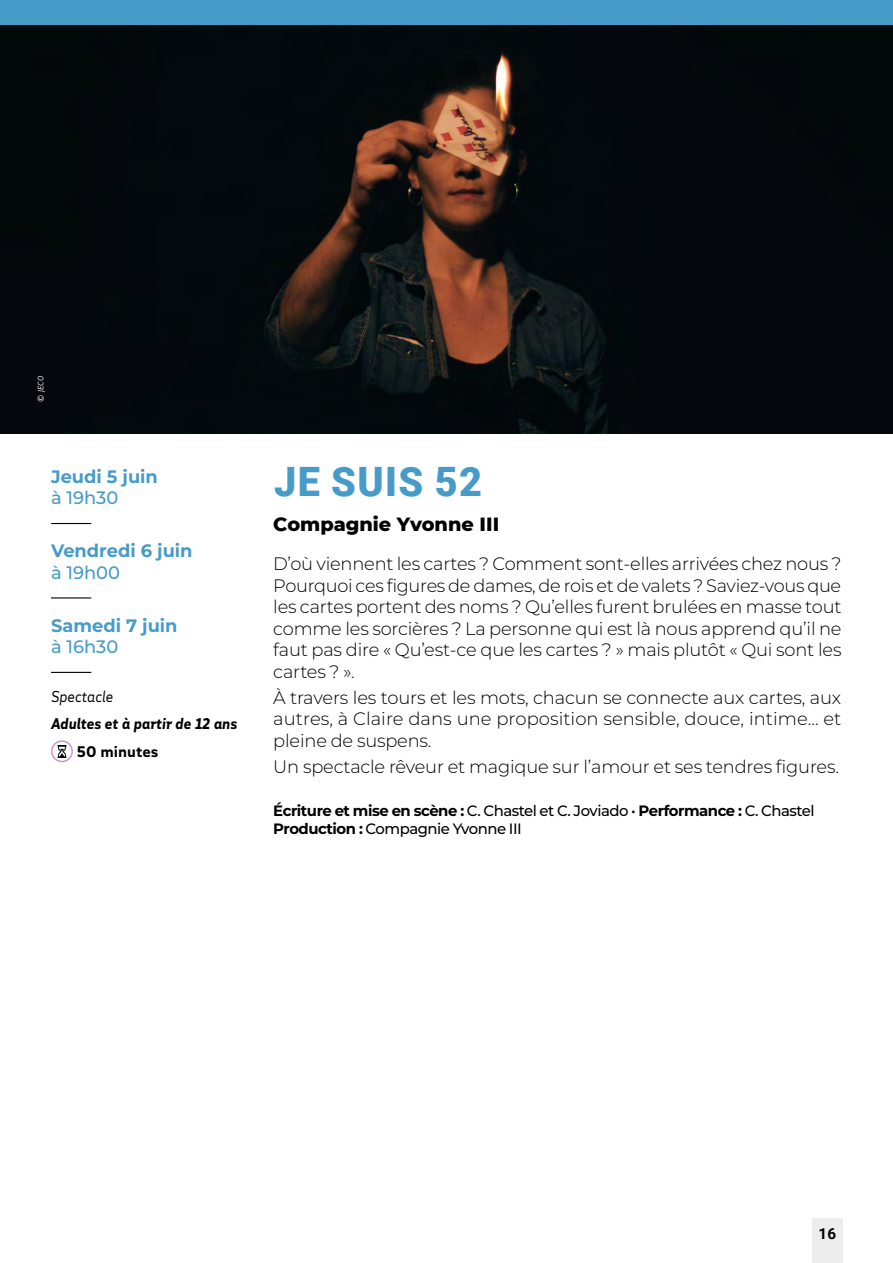
<style>
.page{position:relative;width:893px;height:1263px;background:#fff}
.page>*{position:absolute;margin:0;border:0;box-sizing:border-box;transform-origin:0 0}
.t1{font:900 40.5px "Roboto";letter-spacing:.035em;color:#479bc9}
.t2{font:800 19.5px "Montserrat";color:#000}
.t3{font:300 18px/21.6px "Montserrat";letter-spacing:-.01em;color:#000;text-align:justify}
.t4{font:700 18px "Montserrat";color:#479bc9}
.t5{font:500 18px "Montserrat";color:#479bc9}
.t6{font:700 15.15px "Roboto";color:#000}
.t7{font:500 15px/18px "Montserrat";letter-spacing:-.03em;color:#000}
.t8{font:italic 700 15px "MAIF";color:#000}
.t9{font:italic 15px "MAIF";color:#000}
.t10{font:700 15px "MAIF";color:#000}
.t11{font:italic 7.5px "MAIF";color:#fff}
.s1{font-weight:700}
</style>
<div class="page">
<div style="left:812px;top:1218px;width:31px;height:45px;background:#ededed"></div>
<div style="left:0;top:0;width:893px;height:26px;background:#479bc9"></div>
<hr style="left:51px;top:523px;width:40px;height:1px;background:#000">
<hr style="left:51px;top:597px;width:40px;height:1px;background:#000">
<hr style="left:51px;top:672px;width:40px;height:1px;background:#000">
<svg style="left:52px;top:741px;width:20px;height:20px"></svg>
<svg style="left:56px;top:745px;width:12px;height:12px"></svg>
<div style="left:51px;top:740px;width:22px;height:22px;border:2px solid #cf95c2;border-radius:50%"></div>
<img style="left:0;top:26px;width:893px;height:408px">
<p class="t11" style="left:36px;top:402px;width:27px;rotate:-90deg">© JECO</p>
<p class="t4" style="left:51px;top:464px;width:108px">Jeudi 5 juin</p>
<p class="t5" style="left:51px;top:486px;width:69px">à 19h30</p>
<p class="t4" style="left:51px;top:539px;width:143px">Vendredi 6 juin</p>
<p class="t5" style="left:51px;top:560px;width:70px">à 19h00</p>
<p class="t4" style="left:51px;top:613px;width:128px">Samedi 7 juin</p>
<p class="t5" style="left:51px;top:635px;width:69px">à 16h30</p>
<p class="t9" style="left:51px;top:687px;width:64px">Spectacle</p>
<p class="t8" style="left:51px;top:714px;width:188px">Adultes et à partir de 12 ans</p>
<p class="t10" style="left:77px;top:742px;width:83px">50 minutes</p>
<h1 class="t1" style="left:274px;top:453px;width:210px">JE SUIS 52</h1>
<p class="t2" style="left:273px;top:510px;width:227px">Compagnie Yvonne III</p>
<p class="t3" style="left:273px;top:552px;width:570px">D’où viennent les cartes ? Comment sont-elles arrivées chez nous ?<br>Pourquoi ces figures de dames, de rois et de valets ? Saviez-vous que les cartes portent des noms ? Qu’elles furent brulées en masse tout comme les sorcières ? La personne qui est là nous apprend qu’il ne faut pas dire « Qu’est-ce que les cartes ? » mais plutôt « Qui sont les cartes ? ».</p>
<p class="t3" style="left:273px;top:686px;width:570px">À travers les tours et les mots, chacun se connecte aux cartes, aux autres, à Claire dans une proposition sensible, douce, intime... et pleine de suspens.</p>
<p class="t3" style="left:273px;top:755px;width:567px">Un spectacle rêveur et magique sur l’amour et ses tendres figures.</p>
<p class="t7" style="left:273px;top:802px;width:543px"><span class="s1">Écriture et mise en scène :</span> C. Chastel et C. Joviado • <span class="s1">Performance :</span> C. Chastel<br><span class="s1">Production :</span> Compagnie Yvonne III</p>
<p class="t6" style="left:818px;top:1223px;width:19px">16</p>
</div>
